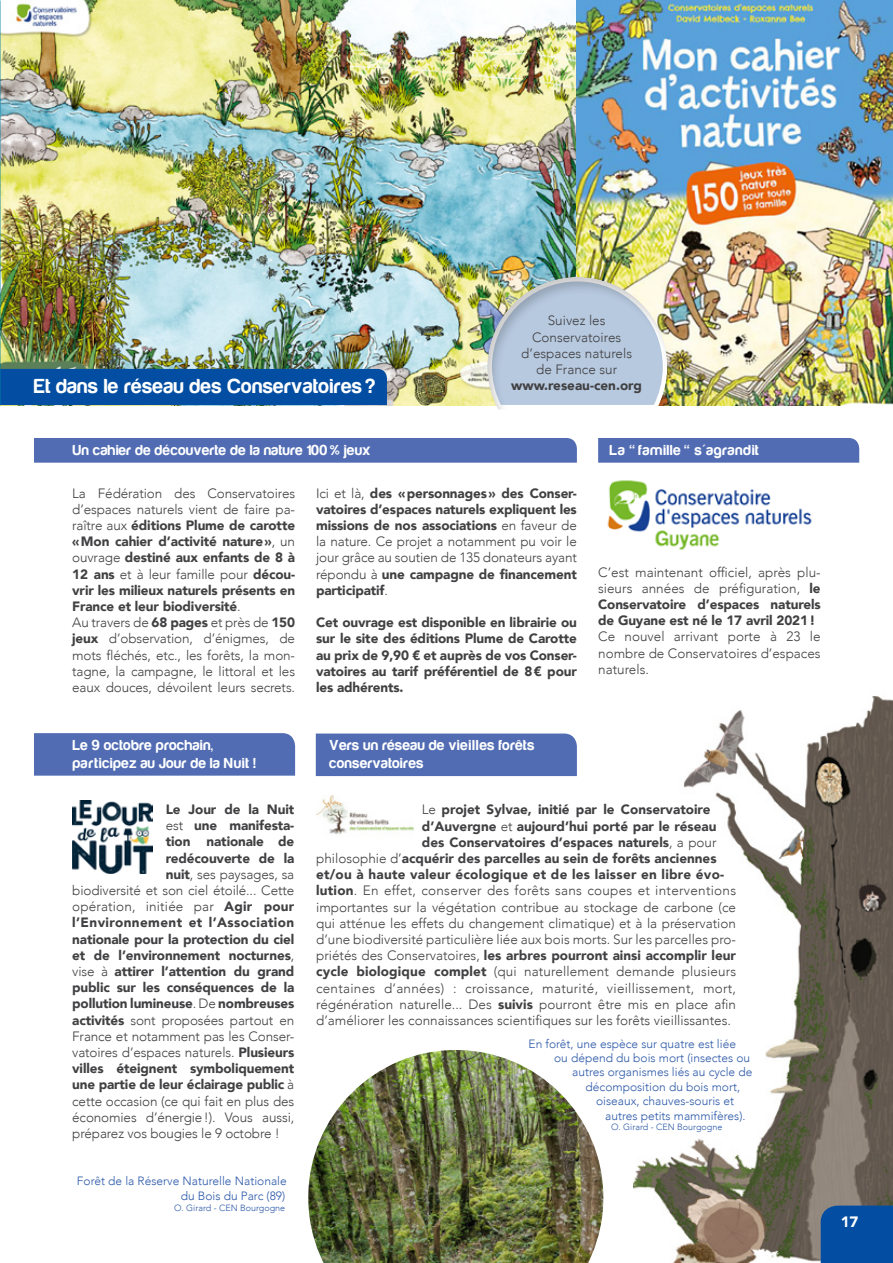
<style>
.page{position:relative;width:893px;height:1263px;background:#fff}
.page>*{position:absolute;margin:0;border:0;box-sizing:border-box;transform-origin:0 0}
.t1{font:21px "Harabara";letter-spacing:.03em;color:#fff}
.t2{font:15px/18px "Harabara";letter-spacing:.03em;color:#fff}
.t3{font:15px "Harabara";letter-spacing:.06em;color:#fff}
.t4{font:900 15px "Avenir";color:#fff}
.t5{font:300 13.5px/16.2px "Avenir";color:#414042;text-align:justify}
.t6{font:900 13.5px/16.2px "Avenir";letter-spacing:-.01em;color:#414042;text-align:justify}
.t7{font:300 13.5px "Avenir";letter-spacing:.02em;color:#414042}
.t8{font:900 13.5px "Avenir";letter-spacing:.02em;color:#414042}
.t9{font:900 13.5px "Avenir";letter-spacing:.03em;color:#414042}
.t10{font:300 12px/14.4px "Avenir";color:#2d59a9;text-align:right}
.t11{font:300 9px "Avenir";color:#2d59a9}
.s1{font-weight:900}
.s2{font-weight:300}
</style>
<div class="page">
<img style="left:634px;top:696px;width:259px;height:567px">
<img style="left:308px;top:1050px;width:296px;height:213px">
<div style="left:821px;top:1205px;width:72px;height:58px;background:#034ea2"></div>
<div style="left:34px;top:438px;width:543px;height:25px;background:#516cb3"></div>
<div style="left:34px;top:733px;width:261px;height:43px;background:#516cb3"></div>
<div style="left:316px;top:733px;width:261px;height:43px;background:#516cb3"></div>
<div style="left:598px;top:438px;width:261px;height:25px;background:#516cb3"></div>
<img style="left:1px;top:0;width:576px;height:405px">
<img style="left:577px;top:0;width:316px;height:405px">
<div style="left:1px;top:369px;width:386px;height:36px;background:#034ea2"></div>
<div style="left:487px;top:274px;width:183px;height:137px;background:#000;opacity:.2"></div>
<img style="left:72px;top:800px;width:80px;height:73px">
<img style="left:316px;top:795px;width:97px;height:40px">
<img style="left:607px;top:480px;width:205px;height:70px">
<img style="left:0;top:0;width:1px;height:405px">
<svg style="left:0;top:34px;width:1px;height:43px"></svg>
<h1 class="t1" style="left:34px;top:375px;width:343px">Et dans le réseau des Conservatoires ?</h1>
<p class="t2" style="left:73px;top:441px;width:300px">Un cahier de découverte de la nature 100 % jeux</p>
<p class="t5" style="left:521px;top:313px;width:112px;text-align:center">Suivez les<br>Conservatoires d’espaces naturels de France sur</p>
<p class="t6" style="left:511px;top:377px;width:132px">www.reseau-cen.org</p>
<p class="t3" style="left:610px;top:442px;width:151px">La " famille " s'agrandit</p>
<p class="t5" style="left:72px;top:485px;width:224px;text-align:left">La Fédération des Conservatoires d’espaces naturels vient de faire pa&shy;raître aux <span class="s1">éditions Plume de carotte «Mon cahier d’activité nature»</span>, un ouvrage <span class="s1">destiné aux enfants de 8 à 12 ans</span> et à leur famille pour <span class="s1">décou&shy;vrir les milieux naturels présents en France et leur biodiversité</span>.<br>Au travers de <span class="s1">68 pages</span> et près de <span class="s1">150 jeux</span> d’observation, d’énigmes, de mots fléchés, etc., les forêts, la mon&shy;tagne, la campagne, le littoral et les eaux douces, dévoilent leurs secrets.</p>
<p class="t6" style="left:316px;top:484px;width:262px"><span class="s2">Ici et là,</span> des «personnages» des Conser&shy;vatoires d’espaces naturels expliquent les missions de nos associations <span class="s2">en faveur de la nature. Ce projet a notamment pu voir le jour grâce au soutien de 135 donateurs ayant répondu à</span> une campagne de financement participatif<span class="s2">.</span></p>
<p class="t6" style="left:316px;top:614px;width:262px">Cet ouvrage est disponible en librairie ou sur le site des éditions Plume de Carotte au prix de 9,90 € et auprès de vos Conser&shy;vatoires au tarif préférentiel de 8€ pour les adhérents.</p>
<p class="t2" style="left:73px;top:736px;width:184px">Le 9 octobre prochain, participez au Jour de la Nuit !</p>
<p class="t2" style="left:330px;top:737px;width:206px">Vers un réseau de vieilles forêts conservatoires</p>
<p class="t5" style="left:598px;top:564px;width:224px">C’est maintenant officiel, après plu&shy;sieurs années de préfiguration, <span class="s1">le Conservatoire d’espaces naturels de Guyane est né le 17 avril 2021!</span></p>
<p class="t5" style="left:598px;top:629px;width:224px">Ce nouvel arrivant porte à 23 le nombre de Conservatoires d’espaces naturels.</p>
<p class="t6" style="left:166px;top:801px;width:130px">Le Jour de la Nuit</p>
<p class="t6" style="left:166px;top:817px;width:130px"><span class="s2">est</span> une manifesta-</p>
<p class="t6" style="left:166px;top:833px;width:130px">tion nationale de</p>
<p class="t6" style="left:166px;top:849px;width:130px">redécouverte de la</p>
<p class="t5" style="left:166px;top:866px;width:130px"><span class="s1">nuit</span>, ses paysages, sa</p>
<p class="t5" style="left:72px;top:882px;width:223px">biodiversité et son ciel étoilé... Cette</p>
<p class="t5" style="left:72px;top:898px;width:224px">opération, initiée par <span class="s1">Agir pour</span></p>
<p class="t9" style="left:72px;top:911px;width:223px">l’Environnement et l’Association</p>
<p class="t6" style="left:72px;top:930px;width:223px">nationale pour la protection du ciel</p>
<p class="t6" style="left:72px;top:947px;width:224px">et de l’environnement nocturnes<span class="s2">,</span></p>
<p class="t6" style="left:72px;top:963px;width:224px"><span class="s2">vise à</span> attirer l’attention du grand</p>
<p class="t6" style="left:72px;top:979px;width:224px">public sur les conséquences de la</p>
<p class="t6" style="left:72px;top:995px;width:224px">pollution lumineuse<span class="s2">. De</span> nombreuses</p>
<p class="t5" style="left:72px;top:1012px;width:223px"><span class="s1">activités</span> sont proposées partout en</p>
<p class="t5" style="left:72px;top:1028px;width:223px">France et notamment pas les Conser-</p>
<p class="t5" style="left:72px;top:1044px;width:224px">vatoires d’espaces naturels. <span class="s1">Plusieurs</span></p>
<p class="t6" style="left:72px;top:1060px;width:224px">villes éteignent symboliquement</p>
<p class="t6" style="left:72px;top:1076px;width:224px">une partie de leur éclairage public <span class="s2">à</span></p>
<p class="t5" style="left:72px;top:1093px;width:224px">cette occasion (ce qui fait en plus des</p>
<p class="t5" style="left:72px;top:1109px;width:224px">économies d’énergie!). Vous aussi,</p>
<p class="t5" style="left:72px;top:1125px;width:209px">préparez vos bougies le 9 octobre !</p>
<p class="t10" style="left:77px;top:1174px;width:211px">Forêt de la Réserve Naturelle Nationale du Bois du Parc (89)</p>
<p class="t11" style="left:174px;top:1202px;width:113px">O. Girard - CEN Bourgogne</p>
<p class="t6" style="left:422px;top:801px;width:290px"><span class="s2">Le</span> projet Sylvae, initié par le Conservatoire</p>
<p class="t6" style="left:422px;top:817px;width:296px">d’Auvergne <span class="s2">et</span> aujourd’hui porté par le réseau</p>
<p class="t6" style="left:422px;top:834px;width:296px">des Conservatoires d’espaces naturels<span class="s2">, a pour</span></p>
<p class="t6" style="left:316px;top:850px;width:402px"><span class="s2">philosophie d’</span>acquérir des parcelles au sein de forêts anciennes</p>
<p class="t8" style="left:316px;top:863px;width:410px">et/ou à haute valeur écologique et de les laisser en libre évo-</p>
<p class="t7" style="left:316px;top:883px;width:421px"><span class="s1">lution</span>. En effet, conserver des forêts sans coupes et interventions</p>
<p class="t5" style="left:316px;top:899px;width:422px">importantes sur la végétation contribue au stockage de carbone (ce</p>
<p class="t5" style="left:316px;top:915px;width:421px">qui atténue les effets du changement climatique) et à la préservation</p>
<p class="t5" style="left:316px;top:931px;width:421px">d’une biodiversité particulière liée aux bois morts. Sur les parcelles pro-</p>
<p class="t6" style="left:316px;top:947px;width:421px"><span class="s2">priétés des Conservatoires,</span> les arbres pourront ainsi accomplir leur</p>
<p class="t5" style="left:316px;top:964px;width:422px"><span class="s1">cycle biologique complet</span> (qui naturellement demande plusieurs</p>
<p class="t7" style="left:316px;top:980px;width:422px">centaines d’années) : croissance, maturité, vieillissement, mort,</p>
<p class="t5" style="left:316px;top:996px;width:421px">régénération naturelle... Des <span class="s1">suivis</span> pourront être mis en place afin</p>
<p class="t5" style="left:316px;top:1012px;width:416px">d’améliorer les connaissances scientifiques sur les forêts vieillissantes.</p>
<p class="t10" style="left:529px;top:1036px;width:209px">En forêt, une espèce sur quatre est liée</p>
<p class="t10" style="left:554px;top:1050px;width:198px">ou dépend du bois mort (insectes ou</p>
<p class="t10" style="left:572px;top:1065px;width:182px">autres organismes liés au cycle de</p>
<p class="t10" style="left:586px;top:1079px;width:156px">décomposition du bois mort,</p>
<p class="t10" style="left:596px;top:1094px;width:140px">oiseaux, chauves-souris et</p>
<p class="t10" style="left:605px;top:1108px;width:142px">autres petits mammifères).</p>
<p class="t11" style="left:611px;top:1122px;width:113px">O. Girard - CEN Bourgogne</p>
<p class="t4" style="left:841px;top:1209px;width:19px">17</p>
</div>
